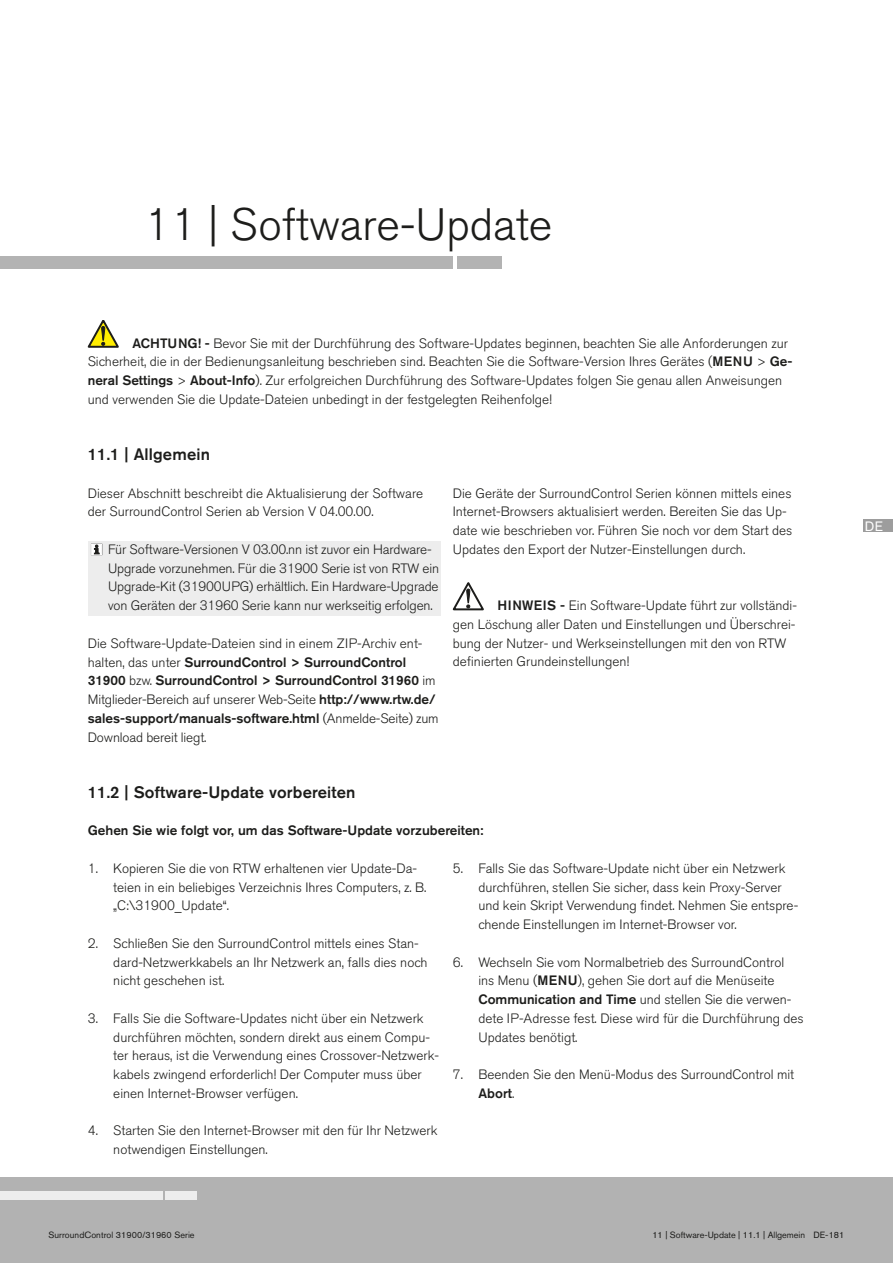
<style>
.page{position:relative;width:893px;height:1263px;background:#fff}
.page>*{position:absolute;margin:0;border:0;box-sizing:border-box;transform-origin:0 0}
.t1{font:300 45px "Akzidenz Grotesk BE";color:#1d1d1b}
.t2{font:500 16.5px "Akzidenz Grotesk BE";letter-spacing:.01em;color:#1d1d1b}
.t3{font:300 13.5px/18.8px "Akzidenz Grotesk BE";color:#1d1d1b}
.t4{font:500 13.5px "Akzidenz Grotesk BE";color:#1d1d1b}
.t5{font:13.5px "Akzidenz Grotesk BE";color:#fff}
.t6{font:9px "Akzidenz Grotesk BE";letter-spacing:.005em;color:#1d1d1b}
.s1{font-weight:500}
</style>
<div class="page">
<div style="left:0;top:1178px;width:893px;height:85px;background:#b2b2b2"></div>
<div style="left:165px;top:1191px;width:32px;height:9px;background:#ededed"></div>
<div style="left:0;top:1191px;width:162px;height:9px;background:#ededed"></div>
<div style="left:863px;top:520px;width:30px;height:12px;background:#9d9d9d"></div>
<div style="left:88px;top:541px;width:352px;height:75px;background:#ededed"></div>
<div style="left:92px;top:544px;width:10px;height:10px;background:#fff;border:1px solid #fff"></div>
<svg style="left:94px;top:545px;width:6px;height:10px"></svg>
<div style="left:457px;top:256px;width:44px;height:13px;background:#b3b3b3"></div>
<div style="left:0;top:256px;width:453px;height:13px;background:#b3b3b3"></div>
<svg style="left:88px;top:320px;width:31px;height:28px"></svg>
<svg style="left:453px;top:583px;width:31px;height:28px"></svg>
<h1 class="t1" style="left:144px;top:199px;width:410px">11 | Software-Update</h1>
<p class="t3" style="left:88px;top:334px;width:702px;text-indent:80px"><span class="s1">ung! -</span> Bevor Sie mit der Durchführung des Software-Updates beginnen, beachten Sie alle Anforderungen zur<br>Sicherheit, die in der Bedienungsanleitung beschrieben sind. Beachten Sie die Software-Version Ihres Gerätes (<span class="s1">MENU</span></p>
<p class="t4" style="left:132px;top:335px;width:10px">Acht</p>
<p class="t3" style="left:88px;top:353px;width:706px;text-indent:669px">&gt; <span class="s1">Ge&shy;neral Settings</span> &gt; <span class="s1">About-Info</span>). Zur erfolgreichen Durchführung des Software-Updates folgen Sie genau allen Anweisungen und verwenden Sie die Update-Dateien unbedingt in der festgelegten Reihenfolge!</p>
<p class="t2" style="left:88px;top:444px;width:124px">11.1 | Allgemein</p>
<p class="t3" style="left:88px;top:484px;width:337px">Dieser Abschnitt beschreibt die Aktualisierung der Software der SurroundControl Serien ab Version V 04.00.00.</p>
<p class="t3" style="left:108px;top:540px;width:333px">Für Software-Versionen V 03.00.nn ist zuvor ein Hardware-Upgrade vorzunehmen. Für die 31900 Serie ist von RTW ein Upgrade-Kit (31900UPG) erhältlich. Ein Hardware-Upgrade von Geräten der 31960 Serie kann nur werkseitig erfolgen.</p>
<p class="t3" style="left:88px;top:634px;width:352px">Die Software-Update-Dateien sind in einem ZIP-Archiv ent&shy;halten, das unter <span class="s1">SurroundControl &gt; SurroundControl 31900</span> bzw. <span class="s1">SurroundControl &gt; SurroundControl 31960</span> im Mitglieder-Bereich auf unserer Web-Seite <span class="s1">http://www.rtw.de/ sales-support/manuals-software.html</span> (Anmelde-Seite) zum Download bereit liegt.</p>
<p class="t3" style="left:453px;top:484px;width:341px">Die Geräte der SurroundControl Serien können mittels eines Internet-Browsers aktualisiert werden. Bereiten Sie das Up&shy;date wie beschrieben vor. Führen Sie noch vor dem Start des Updates den Export der Nutzer-Einstellungen durch.</p>
<p class="t3" style="left:453px;top:596px;width:346px;text-indent:45px"><span class="s1">Hinweis -</span> Ein Software-Update führt zur vollständi&shy;gen Löschung aller Daten und Einstellungen und Überschrei&shy;bung der Nutzer- und Werkseinstellungen mit den von RTW definierten Grundeinstellungen!</p>
<p class="t2" style="left:88px;top:782px;width:269px">11.2 | Software-Update vorbereiten</p>
<p class="t4" style="left:88px;top:822px;width:397px">Gehen Sie wie folgt vor, um das Software-Update vorzubereiten:</p>
<p class="t3" style="left:113px;top:859px;width:315px;text-indent:-26px">1. Kopieren Sie die von RTW erhaltenen vier Update-Da&shy;teien in ein beliebiges Verzeichnis Ihres Computers, z. B. „C:\31900_Update“.</p>
<p class="t3" style="left:113px;top:934px;width:316px;text-indent:-26px">2. Schließen Sie den SurroundControl mittels eines Stan&shy;dard-Netzwerkkabels an Ihr Netzwerk an, falls dies noch nicht geschehen ist.</p>
<p class="t3" style="left:113px;top:1009px;width:327px;text-indent:-26px">3. Falls Sie die Software-Updates nicht über ein Netzwerk durchführen möchten, sondern direkt aus einem Compu&shy;ter heraus, ist die Verwendung eines Crossover-Netzwerk&shy;kabels zwingend erforderlich! Der Computer muss über einen Internet-Browser verfügen.</p>
<p class="t3" style="left:113px;top:1121px;width:326px;text-indent:-26px">4. Starten Sie den Internet-Browser mit den für Ihr Netzwerk notwendigen Einstellungen.</p>
<p class="t3" style="left:478px;top:859px;width:321px;text-indent:-26px">5. Falls Sie das Software-Update nicht über ein Netzwerk durchführen, stellen Sie sicher, dass kein Proxy-Server und kein Skript Verwendung findet. Nehmen Sie entspre&shy;chende Einstellungen im Internet-Browser vor.</p>
<p class="t3" style="left:478px;top:953px;width:327px;text-indent:-26px">6. Wechseln Sie vom Normalbetrieb des SurroundControl<br>ins Menu (<span class="s1">Menu</span>), gehen Sie dort auf die Menüseite <span class="s1">Communication and Time</span> und stellen Sie die verwen&shy;dete IP-Adresse fest. Diese wird für die Durchführung des Updates benötigt.</p>
<p class="t3" style="left:478px;top:1065px;width:317px;text-indent:-26px">7. Beenden Sie den Menü-Modus des SurroundControl mit<br><span class="s1">Abort</span>.</p>
<p class="t5" style="left:865px;top:518px;width:20px">DE</p>
<p class="t6" style="left:48px;top:1229px;width:148px">SurroundControl 31900/31960 Serie</p>
<p class="t6" style="left:652px;top:1229px;width:194px">11 | Software-Update | 11.1 | Allgemein DE-181</p>
</div>
